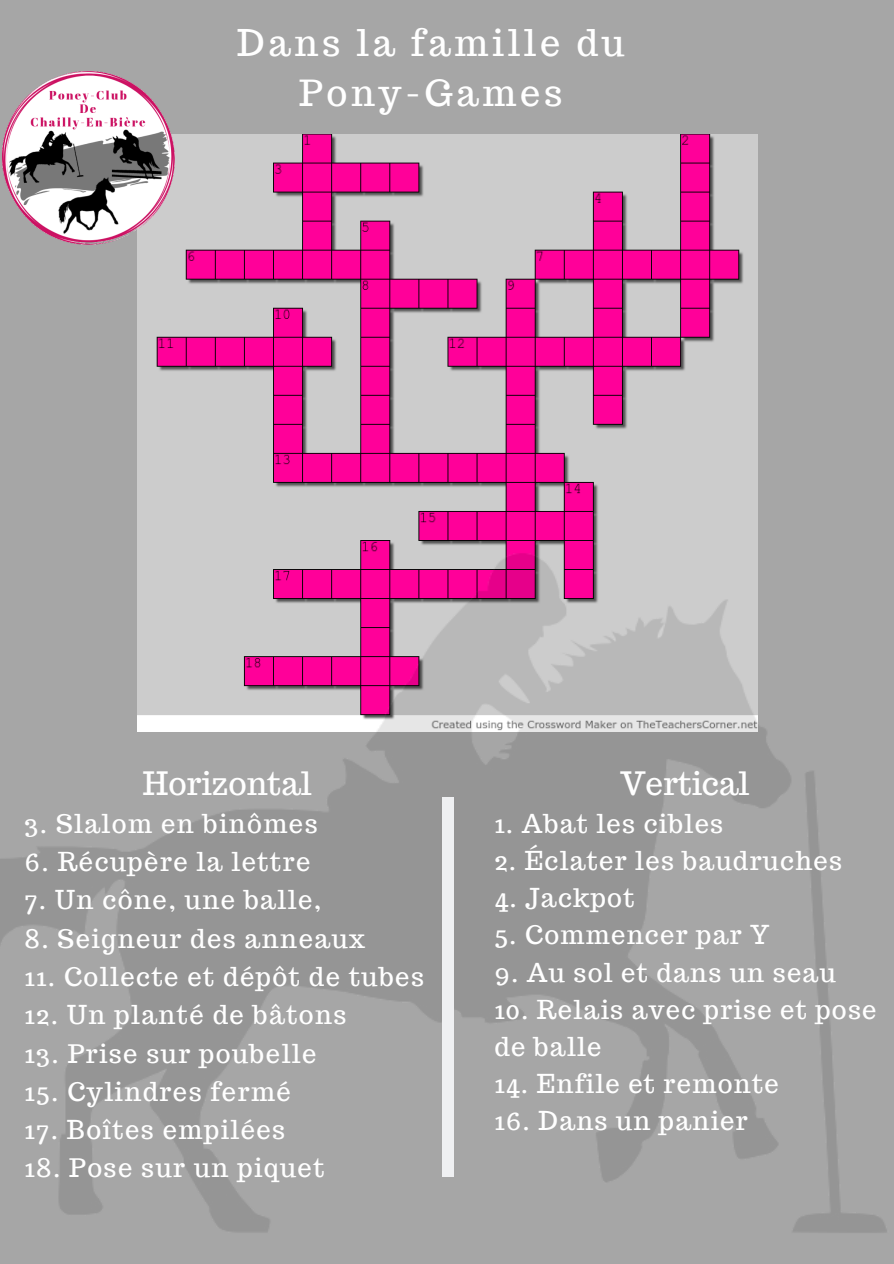
<style>
.page{position:relative;width:894px;height:1264px;background:#fff}
.page>*{position:absolute;margin:0;border:0;box-sizing:border-box;transform-origin:0 0}
.t1{font:36px/50.7px "Trocchi";letter-spacing:.105em;color:#fff;text-align:center}
.t2{font:31.5px "Trocchi";color:#fff}
.t3{font:25.5px/37.2px "Trocchi";letter-spacing:.055em;color:#fff}
</style>
<div class="page">
<div style="left:0;top:0;width:893px;height:1263px;background:#a6a6a6"></div>
<img style="left:137px;top:134px;width:620px;height:314px">
<img style="left:2px;top:71px;width:180px;height:182px">
<img style="left:0;top:448px;width:887px;height:785px">
<div style="left:442px;top:797px;width:12px;height:379px;background:#eff0f2"></div>
<h1 class="t1" style="left:237px;top:17px;width:389px">Dans la famille du<br>Pony-Games</h1>
<p class="t2" style="left:143px;top:762px;width:170px">Horizontal</p>
<p class="t3" style="left:25px;top:804px;width:294px">3. Slalom en binômes</p>
<p class="t3" style="left:25px;top:843px;width:287px">6. Récupère la lettre</p>
<p class="t3" style="left:25px;top:881px;width:298px">7. Un cône, une balle,</p>
<p class="t3" style="left:25px;top:919px;width:342px">8. Seigneur des anneaux</p>
<p class="t3" style="left:25px;top:957px;width:401px">11. Collecte et dépôt de tubes</p>
<p class="t3" style="left:25px;top:996px;width:323px">12. Un planté de bâtons</p>
<p class="t3" style="left:25px;top:1034px;width:293px">13. Prise sur poubelle</p>
<p class="t3" style="left:25px;top:1072px;width:268px">15. Cylindres fermé</p>
<p class="t3" style="left:25px;top:1111px;width:262px">17. Boîtes empilées</p>
<p class="t3" style="left:25px;top:1149px;width:301px">18. Pose sur un piquet</p>
<p class="t2" style="left:620px;top:762px;width:131px">Vertical</p>
<p class="t3" style="left:494px;top:804px;width:230px">1. Abat les cibles</p>
<p class="t3" style="left:494px;top:842px;width:349px">2. Éclater les baudruches</p>
<p class="t3" style="left:494px;top:879px;width:141px">4. Jackpot</p>
<p class="t3" style="left:494px;top:916px;width:276px">5. Commencer par Y</p>
<p class="t3" style="left:494px;top:953px;width:343px">9. Au sol et dans un seau</p>
<p class="t3" style="left:494px;top:990px;width:383px">10. Relais avec prise et pose de balle</p>
<p class="t3" style="left:494px;top:1065px;width:286px">14. Enfile et remonte</p>
<p class="t3" style="left:494px;top:1102px;width:255px">16. Dans un panier</p>
</div>
